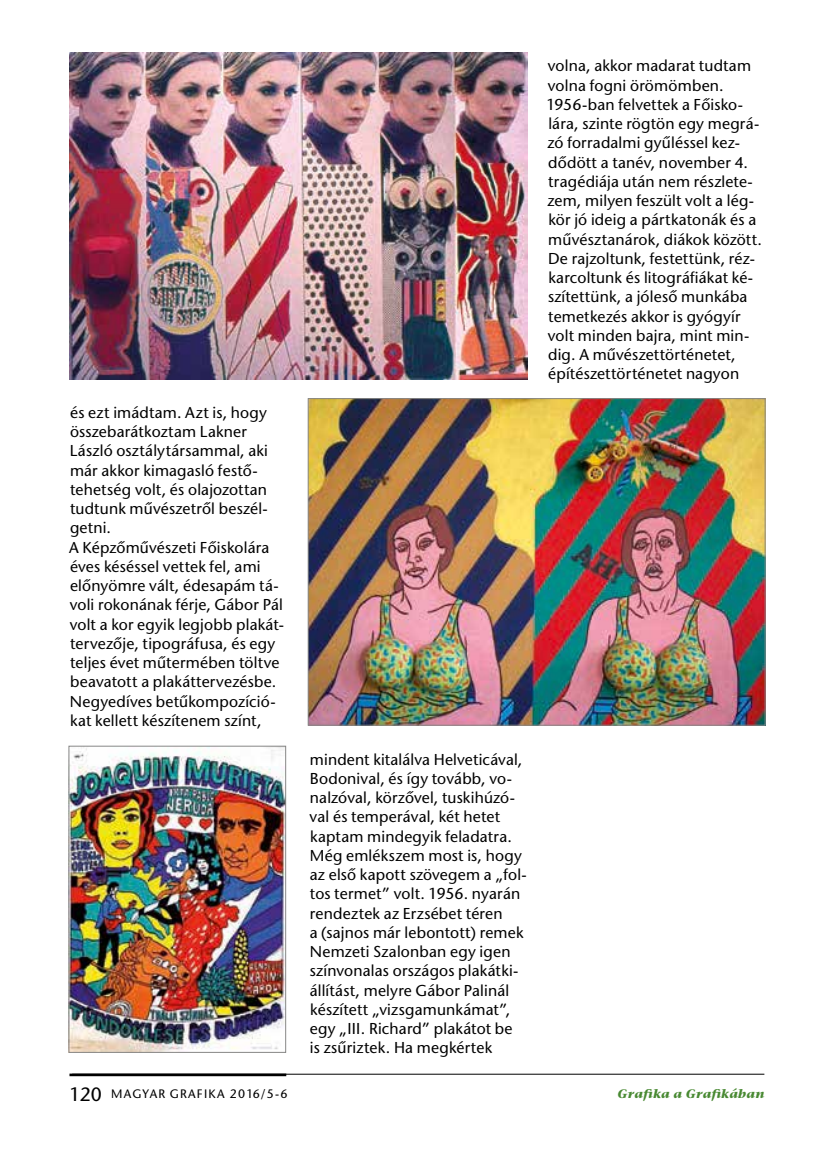
<style>
.page{position:relative;width:819px;height:1166px;background:#fff}
.page>*{position:absolute;margin:0;border:0;box-sizing:border-box;transform-origin:0 0}
.t1{font:15.75px/19.2px "Stone Sans H";letter-spacing:.01em;color:#000}
.t2{font:12.25px "Stone Sans H";letter-spacing:.1em;color:#000}
.t3{font:12.25px "Stone Serif Bold Italic H";letter-spacing:.025em;color:#488932}
.s1{font-size:19.25px}
</style>
<div class="page">
<hr style="left:72px;top:1074px;width:692px;height:1px;background:#000">
<hr style="left:69px;top:1073px;width:217px;height:3px;background:#000">
<img style="left:310px;top:400px;width:453px;height:323px">
<div style="left:308px;top:398px;width:457px;height:327px;border:1px solid #878786"></div>
<img style="left:70px;top:748px;width:214px;height:303px">
<div style="left:68px;top:746px;width:218px;height:307px;border:1px solid #878786"></div>
<img style="left:69px;top:52px;width:458px;height:328px">
<p class="t1" style="left:69px;top:403px;width:216px">és ezt imádtam. azt is, hogy összebarátkoztam Lakner<br>László osztálytársammal, aki már akkor kimagasló festô&shy;tehetség volt, és olajozottan tudtunk mûvészetrôl beszél&shy;getni.<br>a képzômûvészeti fôiskolára éves késéssel vettek fel, ami elônyömre vált, édesapám tá&shy;voli rokonának férje, gábor Pál volt a kor egyik legjobb plakát&shy;tervezôje, tipográfusa, és egy teljes évet mûtermében töltve beavatott a plakáttervezésbe.<br>Negyedíves betûkompozíció&shy;kat kellett készítenem színt,</p>
<p class="t1" style="left:546px;top:56px;width:217px">volna, akkor madarat tudtam volna fogni örömömben.<br>1956-ban felvettek a fôisko&shy;lára, szinte rögtön egy megrá&shy;zó forradalmi gyûléssel kez&shy;dôdött a tanév, november 4. tragédiája után nem részlete&shy;zem, milyen feszült volt a lég&shy;kör jó ideig a pártkatonák és a mûvésztanárok, diákok között.<br>De rajzoltunk, festettünk, réz&shy;karcoltunk és litográfiákat ké&shy;szítettünk, a jólesô munkába temetkezés akkor is gyógyír volt minden bajra, mint min&shy;dig. a mûvészettörténetet, építészettörténetet nagyon</p>
<p class="t1" style="left:309px;top:749px;width:219px">mindent kitalálva Helveticával,<br>Bodonival, és így tovább, vo&shy;nalzóval, körzôvel, tuskihúzó&shy;val és temperával, két hetet kaptam mindegyik feladatra. még emlékszem most is, hogy az elsô kapott szövegem a „fol&shy;tos termet” volt. 1956. nyarán rendeztek az Erzsébet téren<br>a (sajnos már lebontott) remek<br>Nemzeti Szalonban egy igen színvonalas országos plakátki&shy;állítást, melyre gábor Palinál készített „vizsgamunkámat”, egy „iii. richard” plakátot be<br>is zsûriztek. Ha megkértek</p>
<p class="t2" style="left:69px;top:1086px;width:219px"><span class="s1">120</span> magyar grafika 2016/5-6</p>
<p class="t3" style="left:617px;top:1086px;width:148px">Grafika a Grafikában</p>
</div>
